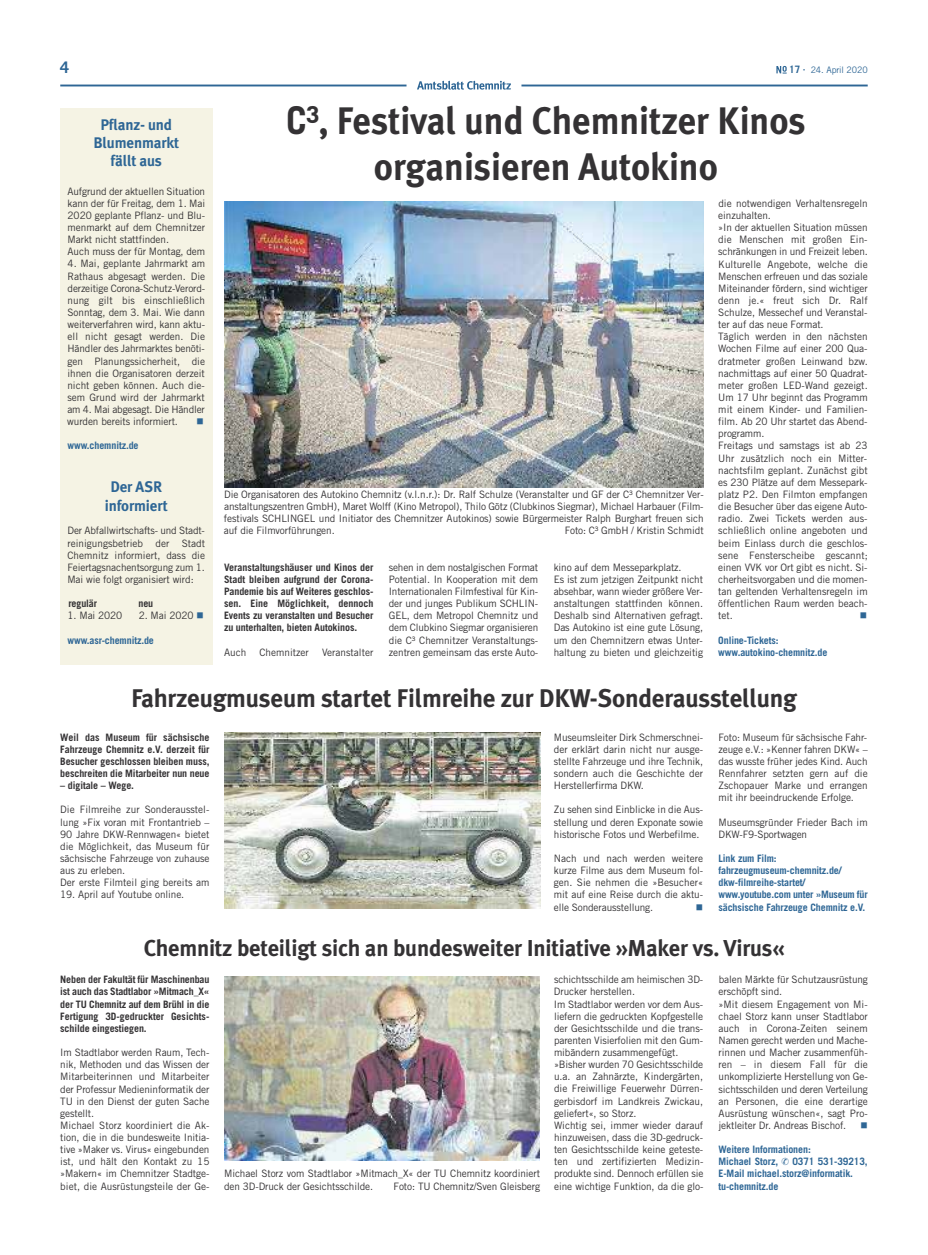
<style>
.page{position:relative;width:928px;height:1255px;background:#fff}
.page>*{position:absolute;margin:0;border:0;box-sizing:border-box;transform-origin:0 0}
.t1{font:700 38.25px/46px "Meta Plus";color:#343234;text-align:center;scale:.95 1}
.t2{font:700 25.5px "Meta Plus";letter-spacing:-.01em;color:#343234}
.t3{font:700 23px "Meta Plus";letter-spacing:-.01em;color:#343234}
.t4{font:700 16px "Trade Gothic LT Std";color:#2e6695}
.t5{font:700 15.38px/18.4px "Meta Plus";letter-spacing:-.01em;color:#2e6695;text-align:center}
.t6{font:10.25px/12.1px "Trade Gothic LT Std";letter-spacing:-.01em;color:#343234}
.t7{font:700 10.25px/12.1px "Trade Gothic LT Std";letter-spacing:-.01em;color:#343234;text-align:justify}
.t8{font:700 10.25px/12.1px "Trade Gothic LT Std";letter-spacing:-.01em;color:#2e6695}
.t9{font:10.25px "Wingdings";color:#2e6695;scale:.95 1}
.t10{font:8.88px "Trade Gothic LT Std";letter-spacing:-.01em;color:#2e6695}
.s1{font-weight:700;font-size:10.25px}
.s2{color:#2e6695}
.s3{font-family:"Trade Gothic LT Std"}
</style>
<div class="page">
<hr style="left:60px;top:85px;width:346px;height:1px;background:#2e6695">
<hr style="left:521px;top:85px;width:346px;height:1px;background:#2e6695">
<svg style="left:776px;top:66px;width:10px;height:8px"></svg>
<svg style="left:417px;top:81px;width:94px;height:9px"></svg>
<div style="left:60px;top:108px;width:152px;height:557px;background:#f5f3e4"></div>
<img style="left:224px;top:976px;width:316px;height:184px">
<img style="left:224px;top:732px;width:316px;height:176px">
<img style="left:224px;top:201px;width:479px;height:286px">
<h3 class="t4" style="left:60px;top:58px;width:10px">4</h3>
<p class="t10" style="left:789px;top:65px;width:80px"><span class="s1">17</span> 24. April 2020</p>
<h3 class="t5" style="left:93px;top:115px;width:87px">Pflanz- und<br>Blumenmarkt fällt aus</h3>
<p class="t6" style="left:67px;top:185px;width:139px">Aufgrund der aktuellen Situation kann der für Freitag, dem 1. Mai<br>2020 geplante Pflanz- und Blu&shy;menmarkt auf dem Chemnitzer<br>Markt nicht stattfinden.<br>Auch muss der für Montag, dem</p>
<p class="t6" style="left:67px;top:257px;width:139px;text-align:justify">4. Mai, geplante Jahrmarkt am Rathaus abgesagt werden. Die derzeitige Corona-Schutz-Verord&shy;nung gilt bis einschließlich Sonntag, dem 3. Mai. Wie dann weiterverfahren wird, kann aktu&shy;ell nicht gesagt werden. Die Händler des Jahrmarktes benöti&shy;gen Planungssicherheit, die ihnen die Organisatoren derzeit nicht geben können. Auch die&shy;sem Grund wird der Jahrmarkt am 4. Mai abgesagt. Die Händler wurden bereits informiert.</p>
<p class="t9" style="left:196px;top:416px;width:9px">■</p>
<p class="t8" style="left:67px;top:439px;width:73px">www.chemnitz.de</p>
<h3 class="t5" style="left:105px;top:477px;width:65px">Der ASR informiert</h3>
<p class="t6" style="left:67px;top:524px;width:139px;text-align:justify">Der Abfallwirtschafts- und Stadt&shy;reinigungsbetrieb der Stadt Chemnitz informiert, dass die Feiertagsnachentsorgung zum 1.<br>Mai wie folgt organisiert wird:</p>
<p class="t7" style="left:68px;top:597px;width:30px">regulär</p>
<p class="t7" style="left:138px;top:597px;width:16px">neu</p>
<p class="t6" style="left:67px;top:609px;width:56px">1. Mai 2020</p>
<p class="t6" style="left:139px;top:609px;width:66px">2. Mai 2020 <span class="s2">■</span></p>
<p class="t8" style="left:67px;top:633px;width:88px">www.asr-chemnitz.de</p>
<h1 class="t1" style="left:286px;top:98px;width:548px"><span class="s3">C³</span>, Festival und Chemnitzer Kinos organisieren Autokino</h1>
<p class="t6" style="left:224px;top:488px;width:481px;text-align:justify">Die Organisatoren des Autokino Chemnitz (v.l.n.r.): Dr. Ralf Schulze (Veranstalter und GF der C³ Chemnitzer Ver&shy;anstaltungszentren GmbH), Maret Wolff (Kino Metropol), Thilo Götz (Clubkinos Siegmar), Michael Harbauer (Film&shy;festivals SCHLINGEL und Initiator des Chemnitzer Autokinos) sowie Bürgermeister Ralph Burghart freuen sich auf die Filmvorführungen.</p>
<p class="t6" style="left:564px;top:524px;width:140px">Foto: C³ GmbH / Kristin Schmidt</p>
<p class="t7" style="left:224px;top:561px;width:151px">Veranstaltungshäuser und Kinos der Stadt bleiben aufgrund der Corona-Pandemie bis auf Weiteres geschlos&shy;sen. Eine Möglichkeit, dennoch Events zu veranstalten und Besucher zu unterhalten, bieten Autokinos.</p>
<p class="t6" style="left:224px;top:646px;width:24px">Auch</p>
<p class="t6" style="left:259px;top:646px;width:51px">Chemnitzer</p>
<p class="t6" style="left:322px;top:646px;width:53px">Veranstalter</p>
<p class="t6" style="left:388px;top:561px;width:151px;text-align:justify">sehen in dem nostalgischen Format Potential. In Kooperation mit dem Internationalen Filmfestival für Kin&shy;der und junges Publikum SCHLIN-GEL, dem Metropol Chemnitz und dem Clubkino Siegmar organisieren die C³ Chemnitzer Veranstaltungs&shy;zentren gemeinsam das erste Auto-</p>
<p class="t6" style="left:553px;top:561px;width:151px">kino auf dem Messeparkplatz.<br>Es ist zum jetzigen Zeitpunkt nicht absehbar, wann wieder größere Ver&shy;anstaltungen stattfinden können.<br>Deshalb sind Alternativen gefragt.<br>Das Autokino ist eine gute Lösung, um den Chemnitzern etwas Unter&shy;haltung zu bieten und gleichzeitig</p>
<p class="t6" style="left:718px;top:197px;width:151px">die notwendigen Verhaltensregeln einzuhalten.<br>»In der aktuellen Situation müssen die Menschen mit großen Ein&shy;schränkungen in und Freizeit leben.<br>Kulturelle Angebote, welche die<br>Menschen erfreuen und das soziale<br>Miteinander fördern, sind wichtiger denn je.« freut sich Dr. Ralf<br>Schulze, Messechef und Veranstal&shy;ter auf das neue Format.<br>Täglich werden in den nächsten<br>Wochen Filme auf einer 200 Qua&shy;dratmeter großen Leinwand bzw. nachmittags auf einer 50 Quadrat&shy;meter großen LED-Wand gezeigt.<br>Um 17 Uhr beginnt das Programm mit einem Kinder- und Familien&shy;film. Ab 20 Uhr startet das Abend&shy;programm.<br>Freitags und samstags ist ab 23<br>Uhr zusätzlich noch ein Mitter&shy;nachtsfilm geplant. Zunächst gibt es 230 Plätze auf dem Messepark&shy;platz P2. Den Filmton empfangen die Besucher über das eigene Auto&shy;radio. Zwei Tickets werden aus&shy;schließlich online angeboten und beim Einlass durch die geschlos&shy;sene Fensterscheibe gescannt; einen VVK vor Ort gibt es nicht. Si&shy;cherheitsvorgaben und die momen&shy;tan geltenden Verhaltensregeln im öffentlichen Raum werden beach&shy;tet.</p>
<p class="t9" style="left:859px;top:610px;width:9px">■</p>
<p class="t8" style="left:718px;top:633px;width:111px">Online-Tickets: www.autokino-chemnitz.de</p>
<h2 class="t2" style="left:131px;top:683px;width:667px">Fahrzeugmuseum startet Filmreihe zur DKW-Sonderausstellung</h2>
<p class="t7" style="left:60px;top:730px;width:151px">Weil das Museum für sächsische Fahrzeuge Chemnitz e.V. derzeit für Besucher geschlossen bleiben muss, beschreiten die Mitarbeiter nun neue</p>
<p class="t7" style="left:60px;top:779px;width:75px">– digitale – Wege.</p>
<p class="t6" style="left:60px;top:803px;width:151px">Die Filmreihe zur Sonderausstel&shy;lung »Fix voran mit Frontantrieb –<br>90 Jahre DKW-Rennwagen« bietet die Möglichkeit, das Museum für sächsische Fahrzeuge von zuhause aus zu erleben.<br>Der erste Filmteil ging bereits am</p>
<p class="t6" style="left:60px;top:888px;width:125px">19. April auf Youtube online.</p>
<p class="t6" style="left:554px;top:730px;width:151px;text-align:justify">Museumsleiter Dirk Schmerschnei&shy;der erklärt darin nicht nur ausge&shy;stellte Fahrzeuge und ihre Technik, sondern auch die Geschichte der Herstellerfirma DKW.</p>
<p class="t6" style="left:554px;top:803px;width:151px;text-align:justify">Zu sehen sind Einblicke in die Aus&shy;stellung und deren Exponate sowie historische Fotos und Werbefilme.</p>
<p class="t6" style="left:554px;top:852px;width:151px;text-align:justify">Nach und nach werden weitere kurze Filme aus dem Museum fol&shy;gen. Sie nehmen die »Besucher« mit auf eine Reise durch die aktu&shy;elle Sonderausstellung.</p>
<p class="t6" style="left:718px;top:730px;width:151px;text-align:justify">Foto: Museum für sächsische Fahr&shy;zeuge e.V.: »Kenner fahren DKW« – das wusste früher jedes Kind. Auch Rennfahrer setzten gern auf die Zschopauer Marke und errangen mit ihr beeindruckende Erfolge.</p>
<p class="t6" style="left:718px;top:815px;width:151px">Museumsgründer Frieder Bach im<br>DKW-F9-Sportwagen</p>
<p class="t8" style="left:718px;top:852px;width:151px">Link zum Film: fahrzeugmuseum-chemnitz.de/ dkw-filmreihe-startet/ www.youtube.com unter »Museum für sächsische Fahrzeuge Chemnitz e.V.</p>
<p class="t9" style="left:695px;top:901px;width:9px">■</p>
<h3 class="t3" style="left:144px;top:935px;width:642px">Chemnitz beteiligt sich an bundesweiter Initiative »Maker vs. Virus«</h3>
<p class="t7" style="left:60px;top:973px;width:151px">Neben der Fakultät für Maschinenbau ist auch das Stadtlabor »Mitmach_X« der TU Chemnitz auf dem Brühl in die Fertigung 3D-gedruckter Gesichts&shy;schilde eingestiegen.</p>
<p class="t6" style="left:60px;top:1046px;width:151px">Im Stadtlabor werden Raum, Tech&shy;nik, Methoden und das Wissen der<br>Mitarbeiterinnen und Mitarbeiter der Professur Medieninformatik der<br>TU in den Dienst der guten Sache gestellt.<br>Michael Storz koordiniert die Ak&shy;tion, die in die bundesweite Initia&shy;tive »Maker vs. Virus« eingebunden ist, und hält den Kontakt zu 15 »Makern« im Chemnitzer Stadtge&shy;biet, die Ausrüstungsteile der Ge-</p>
<p class="t6" style="left:554px;top:973px;width:151px">schichtsschilde am heimischen 3D-Drucker herstellen.<br>Im Stadtlabor werden vor dem Aus&shy;liefern die gedruckten Kopfgestelle der Gesichtsschilde und die trans&shy;parenten Visierfolien mit den Gum&shy;mibändern zusammengefügt. »Bisher wurden 70 Gesichtsschilde u.a. an Zahnärzte, Kindergärten, die Freiwillige Feuerwehr Dürren&shy;gerbisdorf im Landkreis Zwickau, geliefert«, so Storz.<br>Wichtig sei, immer wieder darauf hinzuweisen, dass die 3D-gedruck&shy;ten Gesichtsschilde keine geteste&shy;ten und zertifizierten Medizin&shy;produkte sind. Dennoch erfüllen sie eine wichtige Funktion, da die glo-</p>
<p class="t6" style="left:718px;top:973px;width:151px">balen Märkte für Schutzausrüstung erschöpft sind.<br>»Mit diesem Engagement von Mi&shy;chael Storz kann unser Stadtlabor auch in Corona-Zeiten seinem<br>Namen gerecht werden und Mache&shy;rinnen und Macher zusammenfüh&shy;ren – in diesem Fall für die unkomplizierte Herstellung von Ge&shy;sichtsschilden und deren Verteilung an Personen, die eine derartige<br>Ausrüstung wünschen«, sagt Pro&shy;jektleiter Dr. Andreas Bischof.</p>
<p class="t9" style="left:860px;top:1119px;width:9px">■</p>
<p class="t8" style="left:718px;top:1143px;width:151px">Weitere Informationen:<br>Michael Storz, ✆ 0371 531-39213,<br>E-Mail michael.storz@informatik. tu-chemnitz.de</p>
<p class="t6" style="left:224px;top:1167px;width:317px">Michael Storz vom Stadtlabor »Mitmach_X« der TU Chemnitz koordiniert den 3D-Druck der Gesichtsschilde.</p>
<p class="t6" style="left:393px;top:1179px;width:148px">Foto: TU Chemnitz/Sven Gleisberg</p>
</div>
